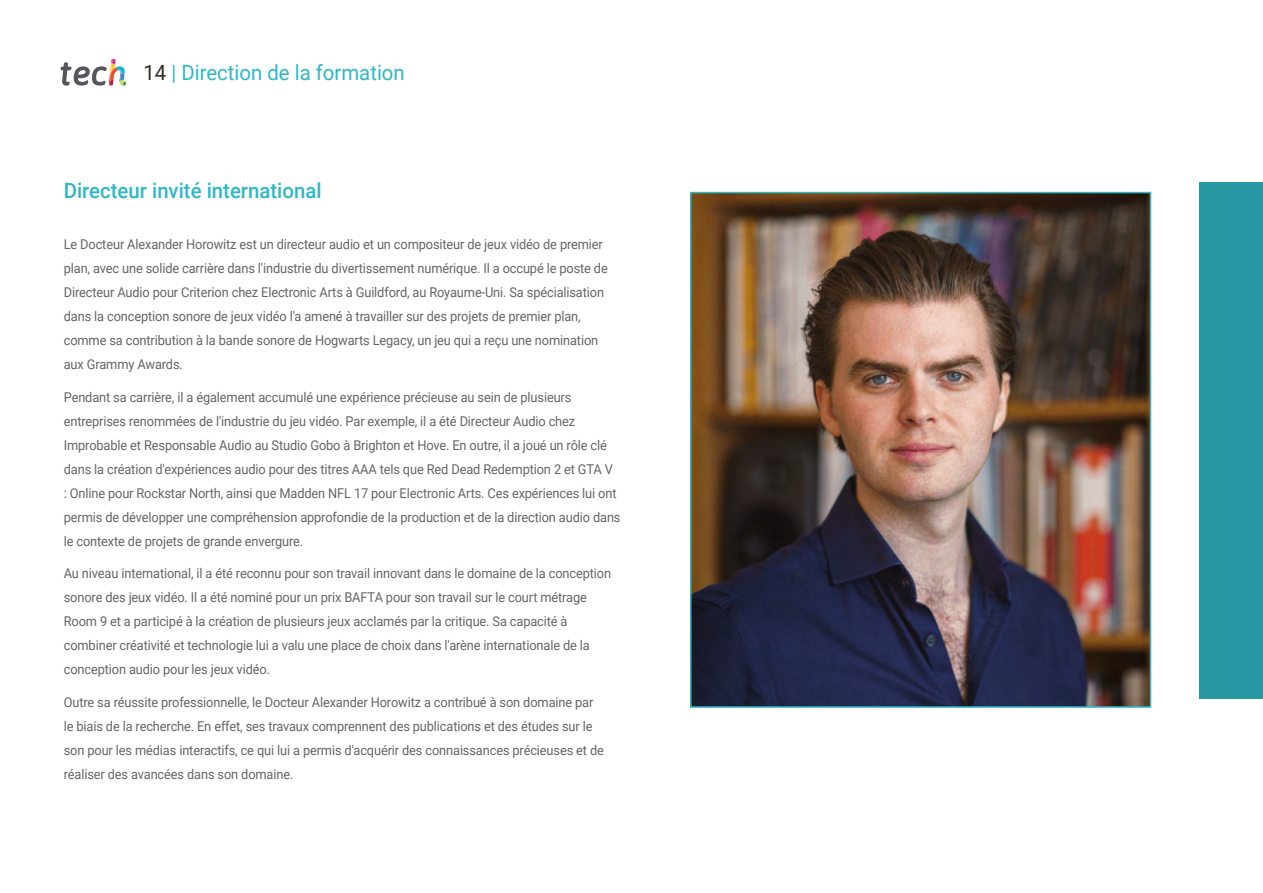
<style>
.page{position:relative;width:1263px;height:893px;background:#fff}
.page>*{position:absolute;margin:0;border:0;box-sizing:border-box;transform-origin:0 0}
.t1{font:500 21px "Roboto";color:#2db8c5}
.t2{font:21px "Roboto";color:#2db8c5}
.t3{font:13.5px/24px "Roboto";letter-spacing:-.01em;color:#656565;scale:.95 1}
.s1{color:#312e20}
</style>
<div class="page">
<div style="left:1199px;top:182px;width:64px;height:516px;background:#2798a3"></div>
<img style="left:693px;top:195px;width:455px;height:510px">
<div style="left:690px;top:192px;width:461px;height:516px;border:2px solid #2db8c5"></div>
<svg style="left:61px;top:59px;width:65px;height:27px"></svg>
<h1 class="t2" style="left:144px;top:57px;width:263px"><span class="s1">14</span> | Direction de la formation</h1>
<h1 class="t1" style="left:64px;top:176px;width:259px">Directeur invité international</h1>
<p class="t3" style="left:64px;top:232px;width:574px">Le Docteur Alexander Horowitz est un directeur audio et un compositeur de jeux vidéo de premier plan, avec une solide carrière dans l'industrie du divertissement numérique. Il a occupé le poste de Directeur Audio pour Criterion chez Electronic Arts à Guildford, au Royaume-Uni. Sa spécialisation dans la conception sonore de jeux vidéo l'a amené à travailler sur des projets de premier plan, comme sa contribution à la bande sonore de Hogwarts Legacy, un jeu qui a reçu une nomination aux Grammy Awards.</p>
<p class="t3" style="left:64px;top:384px;width:588px">Pendant sa carrière, il a également accumulé une expérience précieuse au sein de plusieurs entreprises renommées de l'industrie du jeu vidéo. Par exemple, il a été Directeur Audio chez Improbable et Responsable Audio au Studio Gobo à Brighton et Hove. En outre, il a joué un rôle clé dans la création d'expériences audio pour des titres AAA tels que Red Dead Redemption 2 et GTA V<br>: Online pour Rockstar North, ainsi que Madden NFL 17 pour Electronic Arts. Ces expériences lui ont permis de développer une compréhension approfondie de la production et de la direction audio dans le contexte de projets de grande envergure.</p>
<p class="t3" style="left:64px;top:561px;width:578px">Au niveau international, il a été reconnu pour son travail innovant dans le domaine de la conception sonore des jeux vidéo. Il a été nominé pour un prix BAFTA pour son travail sur le court métrage Room 9 et a participé à la création de plusieurs jeux acclamés par la critique. Sa capacité à combiner créativité et technologie lui a valu une place de choix dans l'arène internationale de la conception audio pour les jeux vidéo.</p>
<p class="t3" style="left:64px;top:689px;width:570px">Outre sa réussite professionnelle, le Docteur Alexander Horowitz a contribué à son domaine par le biais de la recherche. En effet, ses travaux comprennent des publications et des études sur le son pour les médias interactifs, ce qui lui a permis d'acquérir des connaissances précieuses et de réaliser des avancées dans son domaine.</p>
</div>
